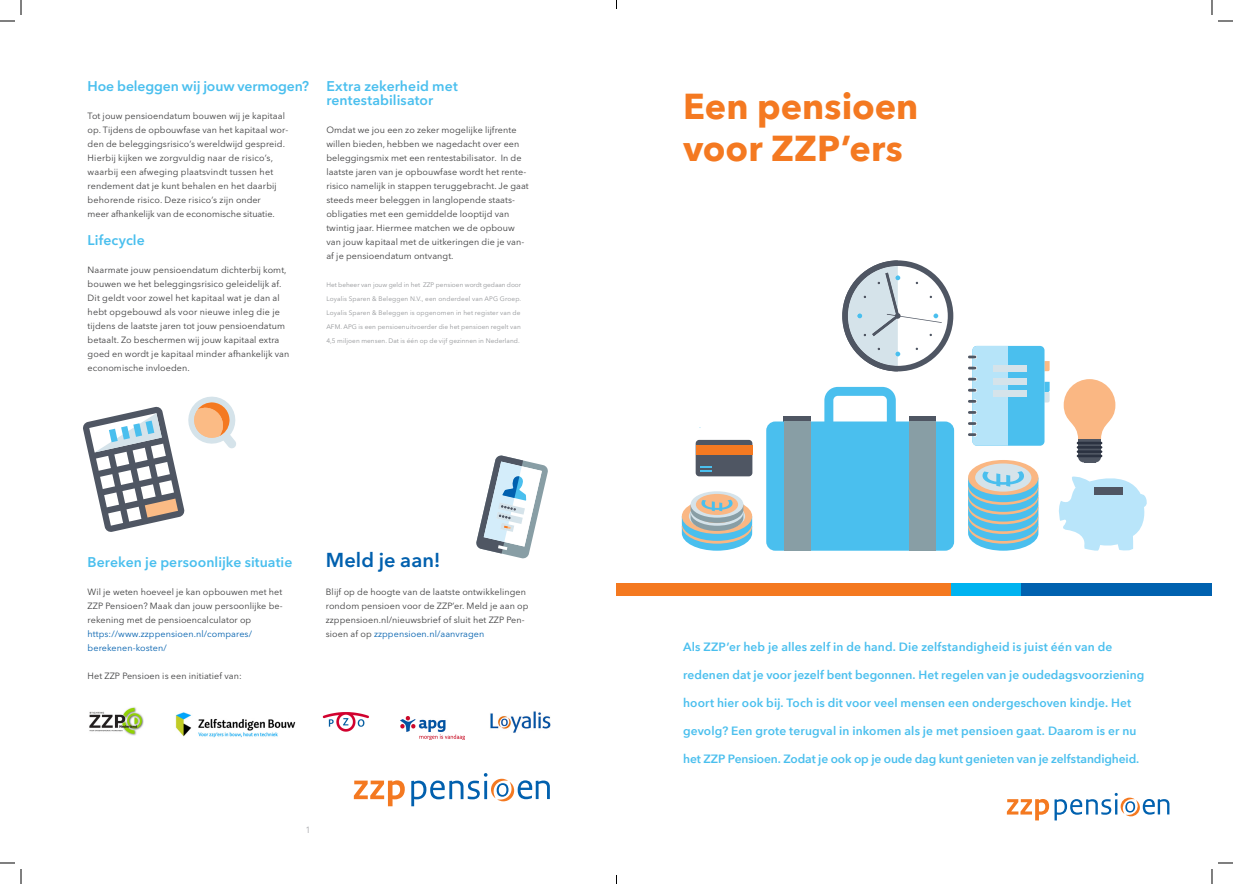
<style>
.page{position:relative;width:1233px;height:884px;background:#fff}
.page>*{position:absolute;margin:0;border:0;box-sizing:border-box;transform-origin:0 0}
.Kop_1{font:700 36px/42px "Avenir Next";color:#f47921}
.Kop_3{font:600 20px "Avenir Next LT Pro";letter-spacing:.005em;color:#0160ae}
.Kop_4{font:600 14px "Avenir Next LT Pro";letter-spacing:.005em;color:#4abfee}
.Introductie{font:600 12px "Avenir Next";letter-spacing:.01em;color:#4abfee}
.Introductie-2{font:600 12px "Avenir Next";letter-spacing:-.01em;color:#4abfee}
.Brood{font:9px/14px "Avenir Next LT Pro";letter-spacing:.01em;color:#3e3e3f}
.Brood-2{font:9px/14px "Avenir Next LT Pro";letter-spacing:.01em;color:#0160ae}
.t1{font:9px "Avenir Next LT Pro";color:#a8a9ad}
.Brood_small{font:6.5px/14px "Avenir Next LT Pro";letter-spacing:.01em;color:#939598;text-align:justify}
.s1{color:#0160ae}
</style>
<div class="page">
<img style="left:175px;top:712px;width:121px;height:26px">
<svg style="left:354px;top:780px;width:51px;height:26px"></svg>
<svg style="left:411px;top:773px;width:139px;height:33px"></svg>
<img style="left:400px;top:716px;width:65px;height:23px">
<img style="left:89px;top:707px;width:55px;height:28px">
<img style="left:490px;top:711px;width:60px;height:22px">
<img style="left:322px;top:712px;width:47px;height:20px">
<svg style="left:83px;top:396px;width:153px;height:136px"></svg>
<svg style="left:476px;top:455px;width:72px;height:104px"></svg>
<svg style="left:1007px;top:793px;width:162px;height:27px"></svg>
<div style="left:616px;top:583px;width:336px;height:13px;background:#f47920"></div>
<div style="left:951px;top:583px;width:70px;height:13px;background:#00b3f0"></div>
<div style="left:1021px;top:583px;width:191px;height:13px;background:#0061af"></div>
<svg style="left:1044px;top:361px;width:5px;height:41px"></svg>
<div style="left:972px;top:346px;width:72px;height:100px;background:#4abfee;border-radius:5px"></div>
<svg style="left:968px;top:346px;width:40px;height:100px;background:#b8dff2"></svg>
<div style="left:992px;top:391px;width:34px;height:6px;background:#d5e3ea"></div>
<div style="left:992px;top:378px;width:34px;height:6px;background:#d5e3ea"></div>
<div style="left:992px;top:365px;width:34px;height:6px;background:#d5e3ea"></div>
<div style="left:784px;top:416px;width:27px;height:5px;background:#4f5663"></div>
<div style="left:909px;top:416px;width:27px;height:5px;background:#4f5663"></div>
<svg style="left:824px;top:387px;width:71px;height:34px"></svg>
<div style="left:766px;top:421px;width:188px;height:130px;background:#4abfee;border-radius:9px"></div>
<div style="left:784px;top:422px;width:27px;height:129px;background:#889ea5"></div>
<div style="left:909px;top:422px;width:27px;height:129px;background:#889ea5"></div>
<svg style="left:842px;top:260px;width:111px;height:111px"></svg>
<div style="left:695px;top:440px;width:57px;height:36px;background:#4f5663;border-radius:4px"></div>
<div style="left:695px;top:446px;width:57px;height:9px;background:#f47921"></div>
<svg style="left:700px;top:466px;width:12px;height:5px"></svg>
<svg style="left:1063px;top:379px;width:52px;height:60px"></svg>
<div style="left:1078px;top:451px;width:11px;height:11px;background:#4f5663;border-radius:50%"></div>
<div style="left:1089px;top:451px;width:12px;height:11px;background:#4f5663;border-radius:50%"></div>
<div style="left:1083px;top:457px;width:12px;height:5px;background:#4f5663"></div>
<div style="left:1078px;top:439px;width:23px;height:18px;background:#4f5663"></div>
<hr style="left:1076px;top:442px;width:26px;height:2px;background:#2b3241">
<hr style="left:1076px;top:446px;width:26px;height:3px;background:#2b3241">
<hr style="left:1076px;top:450px;width:26px;height:3px;background:#2b3241">
<hr style="left:1076px;top:455px;width:26px;height:2px;background:#2b3241">
<svg style="left:1059px;top:476px;width:88px;height:75px"></svg>
<div style="left:1094px;top:487px;width:28px;height:7px;background:#4f5663"></div>
<div style="left:968px;top:460px;width:70px;height:35px;background:#fab783;border-radius:50%"></div>
<svg style="left:975px;top:463px;width:56px;height:29px"></svg>
<svg style="left:968px;top:467px;width:70px;height:84px;background:#94c6d3"></svg>
<svg style="left:690px;top:491px;width:53px;height:27px"></svg>
<div style="left:696px;top:494px;width:42px;height:21px;background:#fab783;border-radius:50%"></div>
<svg style="left:682px;top:497px;width:70px;height:54px"></svg>
<svg style="left:1218px;top:20px;width:15px;height:2px"></svg>
<svg style="left:1218px;top:862px;width:15px;height:2px"></svg>
<svg style="left:0;top:0;width:22px;height:22px"></svg>
<svg style="left:0;top:862px;width:22px;height:22px"></svg>
<svg style="left:1211px;top:0;width:1px;height:15px"></svg>
<svg style="left:1211px;top:869px;width:1px;height:15px"></svg>
<p class="Kop_4" style="left:88px;top:78px;width:223px">Hoe beleggen wij jouw vermogen?</p>
<p class="Brood" style="left:88px;top:109px;width:202px">Tot jouw pensioendatum bouwen wij je kapitaal op. Tijdens de opbouwfase van het kapitaal wor&shy;den de beleggingsrisico’s wereldwijd gespreid.<br>Hierbij kijken we zorgvuldig naar de risico’s, waarbij een afweging plaatsvindt tussen het</p>
<p class="Brood" style="left:88px;top:179px;width:191px">rendement dat je kunt behalen en het daarbij behorende risico. Deze risico’s zijn onder</p>
<p class="Brood" style="left:88px;top:207px;width:189px">meer afhankelijk van de economische situatie.</p>
<p class="Kop_4" style="left:88px;top:232px;width:59px">Lifecycle</p>
<p class="Brood" style="left:88px;top:263px;width:200px">Naarmate jouw pensioendatum dichterbij komt,</p>
<p class="Brood" style="left:88px;top:277px;width:195px">bouwen we het beleggingsrisico geleidelijk af.</p>
<p class="Brood" style="left:88px;top:291px;width:194px">Dit geldt voor zowel het kapitaal wat je dan al hebt opgebouwd als voor nieuwe inleg die je</p>
<p class="Brood" style="left:88px;top:319px;width:203px">tijdens de laatste jaren tot jouw pensioendatum betaalt. Zo beschermen wij jouw kapitaal extra goed en wordt je kapitaal minder afhankelijk van economische invloeden.</p>
<p class="Kop_4" style="left:326px;top:78px;width:133px">Extra zekerheid met</p>
<p class="Kop_4" style="left:326px;top:92px;width:108px">rentestabilisator</p>
<p class="Brood" style="left:326px;top:123px;width:204px">Omdat we jou een zo zeker mogelijke lijfrente willen bieden, hebben we nagedacht over een beleggingsmix met een rentestabilisator. In de laatste jaren van je opbouwfase wordt het rente&shy;risico namelijk in stappen teruggebracht. Je gaat steeds meer beleggen in langlopende staats&shy;obligaties met een gemiddelde looptijd van twintig jaar. Hiermee matchen we de opbouw van jouw kapitaal met de uitkeringen die je van&shy;af je pensioendatum ontvangt.</p>
<p class="Brood_small" style="left:326px;top:278px;width:196px">Het beheer van jouw geld in het ZZP pensioen wordt gedaan door Loyalis Sparen &amp; Beleggen N.V., een onderdeel van APG Groep.<br>Loyalis Sparen &amp; Beleggen is opgenomen in het register van de AFM. APG is een pensioenuitvoerder die het pensioen regelt van 4,5 miljoen mensen. Dat is één op de vijf gezinnen in Nederland.</p>
<p class="Kop_4" style="left:88px;top:554px;width:206px">Bereken je persoonlijke situatie</p>
<p class="Brood" style="left:88px;top:585px;width:196px;text-align:justify">Wil je weten hoeveel je kan opbouwen met het ZZP Pensioen? Maak dan jouw persoonlijke be&shy;rekening met de pensioencalculator op</p>
<p class="Brood-2" style="left:88px;top:627px;width:166px">https://www.zzppensioen.nl/compares/ berekenen-kosten/</p>
<p class="Brood" style="left:88px;top:669px;width:156px">Het ZZP Pensioen is een initiatief van:</p>
<p class="Kop_3" style="left:326px;top:548px;width:116px">Meld je aan!</p>
<p class="Brood" style="left:326px;top:585px;width:204px">Blijf op de hoogte van de laatste ontwikkelingen rondom pensioen voor de ZZP’er. Meld je aan op</p>
<p class="Brood" style="left:326px;top:613px;width:200px">zzppensioen.nl/nieuwsbrief of sluit het ZZP Pen&shy;sioen af op <span class="s1">zzppensioen.nl/aanvragen</span></p>
<p class="t1" style="left:305px;top:824px;width:7px">1</p>
<p class="Kop_1" style="left:683px;top:85px;width:237px">Een pensioen voor ZZP’ers</p>
<p class="Introductie" style="left:683px;top:637px;width:431px">Als ZZP’er heb je alles zelf in de hand. Die zelfstandigheid is juist één van de</p>
<p class="Introductie" style="left:683px;top:665px;width:463px">redenen dat je voor jezelf bent begonnen. Het regelen van je oudedagsvoorziening</p>
<p class="Introductie" style="left:683px;top:693px;width:450px">hoort hier ook bij. Toch is dit voor veel mensen een ondergeschoven kindje. Het</p>
<p class="Introductie" style="left:683px;top:721px;width:455px">gevolg? Een grote terugval in inkomen als je met pensioen gaat. Daarom is er nu</p>
<p class="Introductie-2" style="left:683px;top:749px;width:458px">het ZZP Pensioen. Zodat je ook op je oude dag kunt genieten van je zelfstandigheid.</p>
</div>
